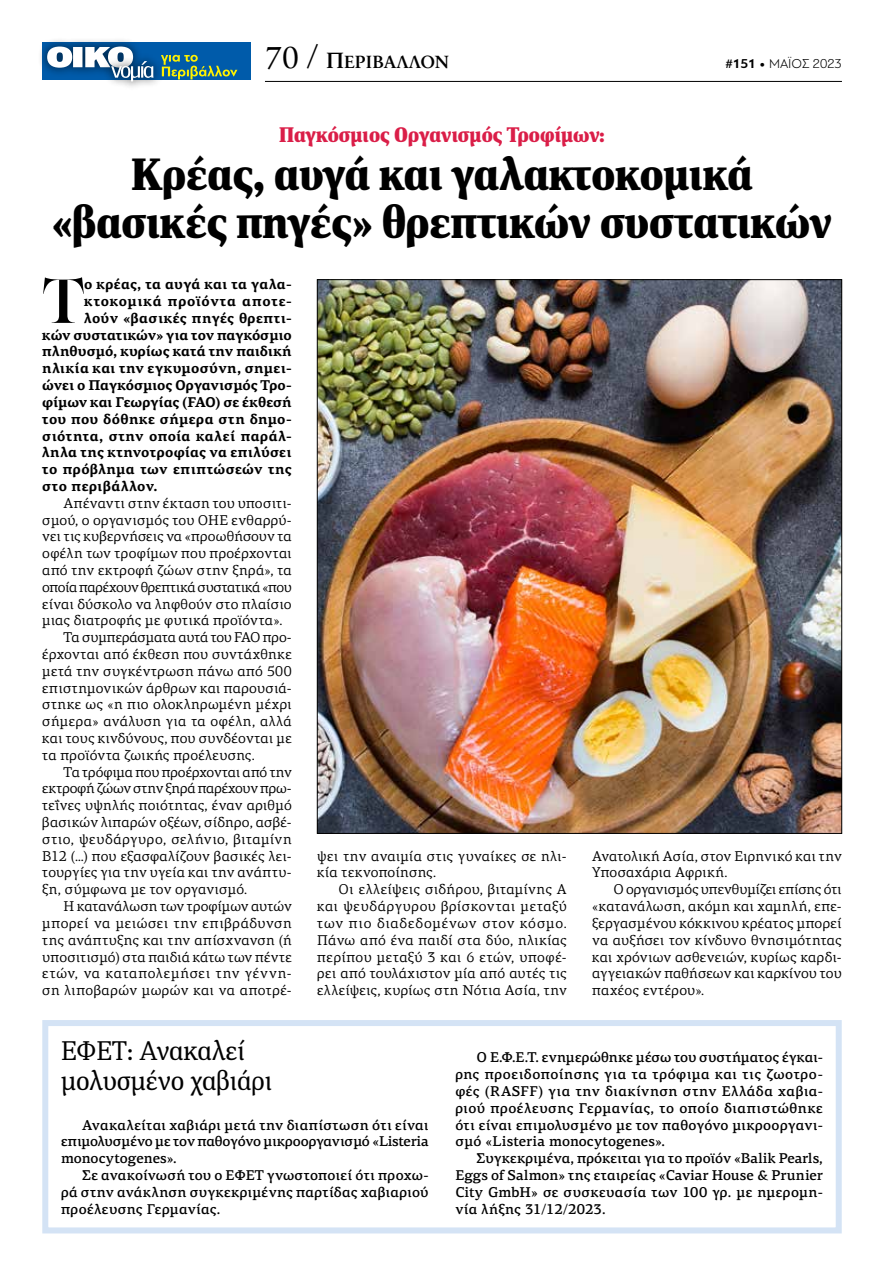
<style>
.page{position:relative;width:893px;height:1276px;background:#fff}
.page>*{position:absolute;margin:0;border:0;box-sizing:border-box;transform-origin:0 0}
.t1{font:500 64.2px "PF Regal Finesse Pro";color:#000}
.t2{font:900 45px/48px "PFDIN Serif";letter-spacing:-.005em;color:#000;text-align:center}
.t3{font:27px/30px "PFDIN Serif";color:#000}
.t4{font:900 21px "PFDIN Serif";color:#da1e48}
.t5{font:18px "Apog Sabon Demi";color:#000}
.t6{font:14.25px/16.8px "PF Centro Serif Pro";letter-spacing:.015em;color:#000}
.t7{font:500 14.25px/16.8px "PF Centro Serif Pro";letter-spacing:.005em;color:#000;text-align:justify}
.t8{font:700 14.25px "PF Centro Serif Pro";letter-spacing:.015em;color:#000}
.t9{font:700 14.25px "PF Centro Serif Pro";letter-spacing:-.01em;color:#000}
.t10{font:14.25px "PF Centro Serif Pro";letter-spacing:.045em;color:#000}
.t11{font:14.25px "PF Centro Serif Pro";letter-spacing:-.01em;color:#000}
.t12{font:14.25px "PF Centro Serif Pro";letter-spacing:.035em;color:#000}
.t13{font:14.25px "PF Centro Serif Pro";letter-spacing:-.02em;color:#000}
.t14{font:14.25px "PF Centro Serif Pro";letter-spacing:-.015em;color:#000}
.t15{font:14.25px "PF Centro Serif Pro";letter-spacing:.05em;color:#000}
.t16{font:700 14.25px "PF Centro Serif Pro";letter-spacing:.045em;color:#000}
.t17{font:300 13.5px "PF Bague Sans Pro";color:#000}
.s1{font-family:"Apog Sabon Display";font-size:33.75px}
.s2{font-size:22.5px}
.s3{font-weight:700}
</style>
<div class="page">
<div style="left:43px;top:43px;width:208px;height:37px;background:#005baa"></div>
<div style="left:37px;top:37px;width:106px;height:41px;background:#000;opacity:.5"></div>
<div style="left:102px;top:51px;width:62px;height:40px;background:#000;opacity:.5"></div>
<svg style="left:47px;top:47px;width:107px;height:34px"></svg>
<svg style="left:161px;top:55px;width:76px;height:24px"></svg>
<hr style="left:265px;top:81px;width:577px;height:1px;background:#000">
<img style="left:319px;top:281px;width:521px;height:550px">
<div style="left:42px;top:1020px;width:800px;height:213px;border:6px solid #d4e3f5"></div>
<p class="t5" style="left:265px;top:52px;width:185px"><span class="s1">70 /</span> <span class="s2">Π</span>ΕΡΙΒΑΛΛΟΝ</p>
<p class="t17" style="left:725px;top:56px;width:118px"><span class="s3">#151 •</span> ΜΑΪΟΣ 2023</p>
<h3 class="t4" style="left:279px;top:121px;width:327px">Παγκόσμιος Οργανισμός Τροφίμων:</h3>
<h2 class="t2" style="left:52px;top:151px;width:782px">Κρέας, αυγά και γαλακτοκομικά «βασικές πηγές» θρεπτικών συστατικών</h2>
<h1 class="t1" style="left:42px;top:264px;width:44px">Τ</h1>
<p class="t8" style="left:84px;top:275px;width:209px">ο κρέας, τα αυγά και τα γαλα-</p>
<p class="t16" style="left:84px;top:292px;width:209px">κτοκομικά προϊόντα αποτε-</p>
<p class="t8" style="left:84px;top:309px;width:209px">λούν «βασικές πηγές θρεπτι-</p>
<p class="t9" style="left:42px;top:326px;width:251px">κών συστατικών» για τον παγκόσμιο</p>
<p class="t8" style="left:42px;top:343px;width:251px">πληθυσμό, κυρίως κατά την παιδική</p>
<p class="t8" style="left:42px;top:359px;width:251px">ηλικία και την εγκυμοσύνη, σημει-</p>
<p class="t9" style="left:42px;top:376px;width:251px">ώνει ο Παγκόσμιος Οργανισμός Τρο-</p>
<p class="t9" style="left:42px;top:393px;width:251px">φίμων και Γεωργίας (FAO) σε έκθεσή</p>
<p class="t8" style="left:42px;top:410px;width:251px">του που δόθηκε σήμερα στη δημο-</p>
<p class="t8" style="left:42px;top:427px;width:251px">σιότητα, στην οποία καλεί παράλ-</p>
<p class="t8" style="left:42px;top:443px;width:251px">ληλα της κτηνοτροφίας να επιλύσει</p>
<p class="t8" style="left:42px;top:460px;width:251px">το πρόβλημα των επιπτώσεών της</p>
<p class="t8" style="left:42px;top:477px;width:117px">στο περιβάλλον.</p>
<p class="t6" style="left:64px;top:494px;width:230px">Απέναντι στην έκταση του υποσιτι-</p>
<p class="t6" style="left:42px;top:511px;width:251px">σμού, ο οργανισμός του ΟΗΕ ενθαρρύ-</p>
<p class="t6" style="left:42px;top:528px;width:251px">νει τις κυβερνήσεις να «προωθήσουν τα</p>
<p class="t6" style="left:42px;top:545px;width:251px">οφέλη των τροφίμων που προέρχονται</p>
<p class="t6" style="left:42px;top:562px;width:251px">από την εκτροφή ζώων στην ξηρά», τα</p>
<p class="t13" style="left:42px;top:578px;width:251px">οποία παρέχουν θρεπτικά συστατικά «που</p>
<p class="t6" style="left:42px;top:595px;width:251px">είναι δύσκολο να ληφθούν στο πλαίσιο</p>
<p class="t6" style="left:42px;top:612px;width:242px">μιας διατροφής με φυτικά προϊόντα».</p>
<p class="t11" style="left:64px;top:629px;width:230px">Τα συμπεράσματα αυτά του FAO προ-</p>
<p class="t6" style="left:42px;top:646px;width:251px">έρχονται από έκθεση που συντάχθηκε</p>
<p class="t6" style="left:42px;top:662px;width:251px">μετά την συγκέντρωση πάνω από 500</p>
<p class="t6" style="left:42px;top:679px;width:251px">επιστημονικών άρθρων και παρουσιά-</p>
<p class="t6" style="left:42px;top:696px;width:251px">στηκε ως «η πιο ολοκληρωμένη μέχρι</p>
<p class="t12" style="left:42px;top:713px;width:251px">σήμερα» ανάλυση για τα οφέλη, αλλά</p>
<p class="t6" style="left:42px;top:730px;width:251px">και τους κινδύνους, που συνδέονται με</p>
<p class="t6" style="left:42px;top:746px;width:214px">τα προϊόντα ζωικής προέλευσης.</p>
<p class="t14" style="left:64px;top:763px;width:230px">Τα τρόφιμα που προέρχονται από την</p>
<p class="t11" style="left:42px;top:780px;width:251px">εκτροφή ζώων στην ξηρά παρέχουν πρω-</p>
<p class="t6" style="left:42px;top:797px;width:251px">τεΐνες υψηλής ποιότητας, έναν αριθμό</p>
<p class="t6" style="left:42px;top:814px;width:251px">βασικών λιπαρών οξέων, σίδηρο, ασβέ-</p>
<p class="t10" style="left:42px;top:830px;width:251px">στιο, ψευδάργυρο, σελήνιο, βιταμίνη</p>
<p class="t6" style="left:42px;top:847px;width:251px">B12 (…) που εξασφαλίζουν βασικές λει-</p>
<p class="t6" style="left:42px;top:864px;width:251px">τουργίες για την υγεία και την ανάπτυ-</p>
<p class="t6" style="left:42px;top:881px;width:206px">ξη, σύμφωνα με τον οργανισμό.</p>
<p class="t6" style="left:64px;top:898px;width:230px">Η κατανάλωση των τροφίμων αυτών</p>
<p class="t10" style="left:42px;top:914px;width:251px">μπορεί να μειώσει την επιβράδυνση</p>
<p class="t6" style="left:42px;top:931px;width:251px">της ανάπτυξης και την απίσχνανση (ή</p>
<p class="t6" style="left:42px;top:948px;width:251px">υποσιτισμό) στα παιδιά κάτω των πέντε</p>
<p class="t15" style="left:42px;top:965px;width:251px">ετών, να καταπολεμήσει την γέννη-</p>
<p class="t12" style="left:42px;top:981px;width:251px">ση λιποβαρών μωρών και να αποτρέ-</p>
<p class="t6" style="left:317px;top:847px;width:251px">ψει την αναιμία στις γυναίκες σε ηλι&shy;κία τεκνοποίησης.</p>
<p class="t6" style="left:317px;top:881px;width:251px;text-align:justify;text-indent:21px">Οι ελλείψεις σιδήρου, βιταμίνης Α και ψευδάργυρου βρίσκονται μεταξύ των πιο διαδεδομένων στον κόσμο.<br>Πάνω από ένα παιδί στα δύο, ηλικίας περίπου μεταξύ 3 και 6 ετών, υποφέ&shy;ρει από τουλάχιστον μία από αυτές τις ελλείψεις, κυρίως στη Νότια Ασία, την</p>
<p class="t6" style="left:592px;top:847px;width:251px">Ανατολική Ασία, στον Ειρηνικό και την<br>Υποσαχάρια Αφρική.</p>
<p class="t6" style="left:592px;top:881px;width:251px;text-align:justify;text-indent:21px">Ο οργανισμός υπενθυμίζει επίσης ότι «κατανάλωση, ακόμη και χαμηλή, επε&shy;ξεργασμένου κόκκινου κρέατος μπορεί να αυξήσει τον κίνδυνο θνησιμότητας και χρόνιων ασθενειών, κυρίως καρδι&shy;αγγειακών παθήσεων και καρκίνου του παχέος εντέρου».</p>
<h3 class="t3" style="left:61px;top:1035px;width:213px">ΕΦΕΤ: Ανακαλεί μολυσμένο χαβιάρι</h3>
<p class="t7" style="left:61px;top:1116px;width:369px;text-indent:21px">Ανακαλείται χαβιάρι μετά την διαπίστωση ότι είναι επιμολυσμένο με τον παθογόνο μικροοργανισμό «Listeria monocytogenes».</p>
<p class="t7" style="left:61px;top:1166px;width:369px;text-indent:21px">Σε ανακοίνωσή του ο ΕΦΕΤ γνωστοποιεί ότι προχω&shy;ρά στην ανάκληση συγκεκριμένης παρτίδας χαβιαριού προέλευσης Γερμανίας.</p>
<p class="t7" style="left:455px;top:1049px;width:369px;text-indent:21px">Ο Ε.Φ.Ε.Τ. ενημερώθηκε μέσω του συστήματος έγκαι&shy;ρης προειδοποίησης για τα τρόφιμα και τις ζωοτρο&shy;φές (RASFF) για την διακίνηση στην Ελλάδα χαβια&shy;ριού προέλευσης Γερμανίας, το οποίο διαπιστώθηκε ότι είναι επιμολυσμένο με τον παθογόνο μικροοργανι&shy;σμό «Listeria monocytogenes».</p>
<p class="t7" style="left:455px;top:1150px;width:369px;text-indent:21px">Συγκεκριμένα, πρόκειται για το προϊόν «Balik Pearls, Eggs of Salmon» της εταιρείας «Caviar House &amp; Prunier City GmbH» σε συσκευασία των 100 γρ. με ημερομη&shy;νία λήξης 31/12/2023.</p>
</div>
